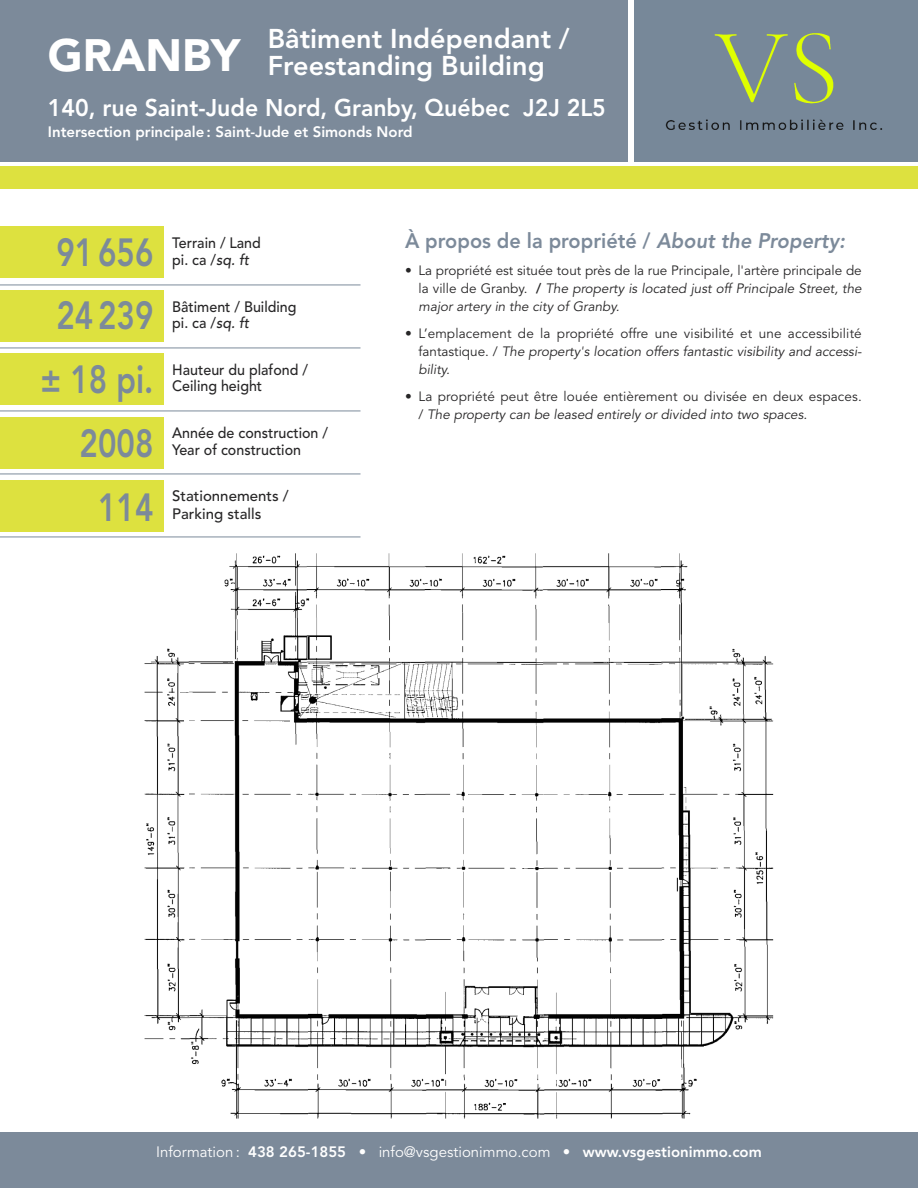
<style>
.page{position:relative;width:918px;height:1188px;background:#fff}
.page>*{position:absolute;margin:0;border:0;box-sizing:border-box;transform-origin:0 0}
.t1{font:900 45px "Avenir LT Std";color:#fff}
.t2{font:800 39px/63.8px "Avenir LT Std";color:#7c8a9a;text-align:right;scale:.8 1}
.t3{font:800 27px/27px "Avenir LT Std";color:#fff}
.t4{font:800 24px "Avenir LT Std";color:#fff;scale:.96 1}
.t5{font:800 21px "Avenir LT Std";color:#7c8a9a;scale:.95 1}
.t6{font:500 15px/16.5px "Avenir LT Std";color:#272627;scale:.95 1}
.t7{font:15px "Avenir LT Std";color:#fff}
.t8{font:800 15px "Avenir LT Std";color:#fff}
.t9{font:500 15px/18px "Avenir LT Std";color:#272627}
.t10{font:13.5px/18px "Avenir LT Std";letter-spacing:.01em;color:#272627;text-align:justify}
.s1{font-style:italic}
.s2{font-weight:800}
</style>
<div class="page">
<img style="left:144px;top:553px;width:630px;height:566px">
<hr style="left:0;top:285px;width:361px;height:1px;background:#7c8a9a">
<hr style="left:0;top:348px;width:361px;height:1px;background:#7c8a9a">
<hr style="left:0;top:411px;width:361px;height:1px;background:#7c8a9a">
<hr style="left:0;top:474px;width:361px;height:1px;background:#7c8a9a">
<hr style="left:0;top:537px;width:361px;height:1px;background:#7c8a9a">
<div style="left:0;top:167px;width:918px;height:22px;background:#dde13f"></div>
<div style="left:0;top:417px;width:164px;height:51px;background:#dde13f"></div>
<div style="left:0;top:481px;width:164px;height:51px;background:#dde13f"></div>
<div style="left:0;top:354px;width:164px;height:51px;background:#dde13f"></div>
<div style="left:0;top:290px;width:164px;height:51px;background:#dde13f"></div>
<div style="left:0;top:227px;width:164px;height:51px;background:#dde13f"></div>
<div style="left:0;top:0;width:628px;height:162px;background:#7c8a9a"></div>
<div style="left:0;top:1132px;width:918px;height:56px;background:#7c8a9a"></div>
<div style="left:634px;top:0;width:284px;height:162px;background:#789"></div>
<h3 class="t3" style="left:268px;top:27px;width:304px">Bâtiment Indépendant /<br>Freestanding Building</h3>
<h1 class="t1" style="left:48px;top:36px;width:194px">GRANBY</h1>
<h3 class="t4" style="left:48px;top:97px;width:583px">140, rue Saint-Jude Nord, Granby, Québec J2J 2L5</h3>
<p class="t8" style="left:48px;top:125px;width:366px">Intersection principale : Saint-Jude et Simonds Nord</p>
<h2 class="t2" style="left:40px;top:224px;width:143px">91 656<br>24 239 ± 18 pi.<br>2008<br>114</h2>
<p class="t6" style="left:172px;top:236px;width:95px">Terrain / Land pi. ca /<span class="s1">sq. ft</span></p>
<h3 class="t5" style="left:405px;top:232px;width:465px">À propos de la propriété / <span class="s1">About the Property:</span></h3>
<p class="t10" style="left:419px;top:263px;width:445px;text-indent:-13px">• La propriété est située tout près de la rue Principale, l'artère principale de la ville de Granby. <span class="s2">/</span> <span class="s1">The property is located just off Principale Street, the major artery in the city of Granby.</span></p>
<p class="t10" style="left:419px;top:326px;width:445px;text-indent:-13px">• L’emplacement de la propriété offre une visibilité et une accessibilité fantastique. / <span class="s1">The property's location offers fantastic visibility and accessi&shy;bility.</span></p>
<p class="t10" style="left:419px;top:389px;width:445px;text-indent:-14px">• La propriété peut être louée entièrement ou divisée en deux espaces. / <span class="s1">The property can be leased entirely or divided into two spaces.</span></p>
<p class="t6" style="left:172px;top:299px;width:132px">Bâtiment / Building pi. ca /<span class="s1">sq. ft</span></p>
<p class="t6" style="left:172px;top:363px;width:144px">Hauteur du plafond /<br>Ceiling height</p>
<p class="t6" style="left:172px;top:426px;width:165px">Année de construction /<br>Year of construction</p>
<p class="t9" style="left:172px;top:488px;width:118px">Stationnements /<br>Parking stalls</p>
<p class="t7" style="left:156px;top:1146px;width:607px">Information : <span class="s2">438 265-1855</span> • info@vsgestionimmo.com • <span class="s2">www.vsgestionimmo.com</span></p>
</div>
